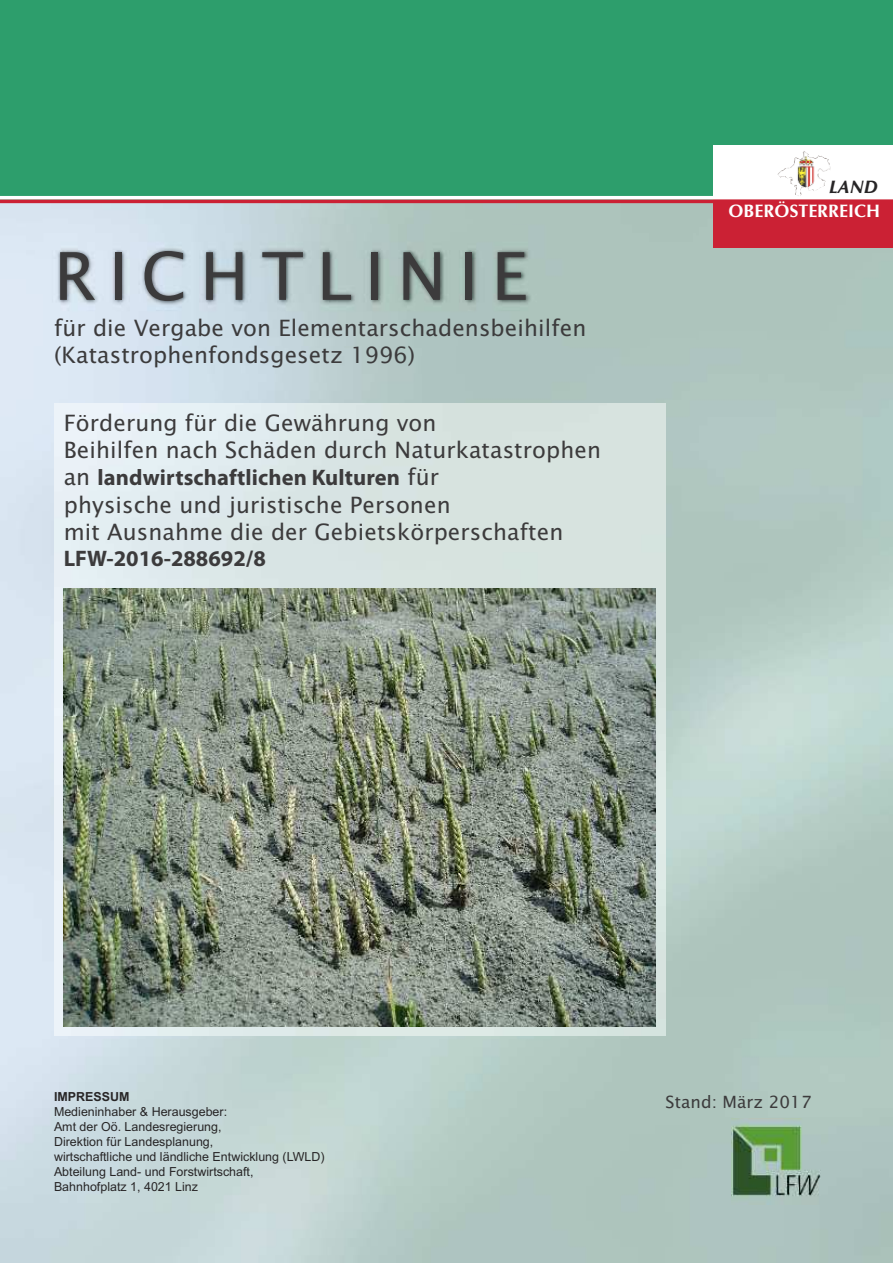
<style>
.page{position:relative;width:893px;height:1263px;background:#fff}
.page>*{position:absolute;margin:0;border:0;box-sizing:border-box;transform-origin:0 0}
.t1{font:66px "Lucida Sans Unicode";letter-spacing:.2em;color:#3c3b3c}
.t2{font:22.5px/27px "Lucida Sans Unicode";letter-spacing:.005em;color:#3c3b3c}
.t3{font:700 22.5px "Myriad Pro";letter-spacing:.005em;color:#3c3b3c}
.t4{font:700 18px "Cg Omega";color:#fff}
.t5{font:italic 700 18px "Cg Omega";color:#272526}
.t6{font:16.8px "Lucida Sans Unicode";letter-spacing:.005em;color:#3c3b3c}
.t7{font:12.45px/15px "Arial Euro Normal";color:#272526}
.t8{font:700 12.45px "Arial";color:#272526}
.s1{font-family:"Lucida Sans Unicode";font-weight:400}
</style>
<div class="page">
<div style="left:0;top:0;width:893px;height:200px;background:#2d9e6c"></div>
<div style="left:713px;top:196px;width:180px;height:52px;background:#cb2134"></div>
<div style="left:713px;top:145px;width:180px;height:52px;background:#fff"></div>
<svg style="left:0;top:199px;width:893px;height:4px;fill:#cb2134"></svg>
<hr style="left:0;top:196px;width:893px;height:3px;background:#fff">
<img style="left:794px;top:151px;width:37px;height:45px">
<img style="left:27px;top:224px;width:669px;height:122px">
<img style="left:731px;top:1118px;width:89px;height:86px">
<img style="left:54px;top:404px;width:612px;height:632px">
<img style="left:64px;top:588px;width:592px;height:439px">
<h1 class="t1" style="left:54px;top:238px;width:475px">RICHTLINIE</h1>
<p class="t2" style="left:54px;top:315px;width:534px">für die Vergabe von Elementarschadensbeihilfen (Katastrophenfondsgesetz 1996)</p>
<p class="t2" style="left:64px;top:410px;width:539px">Förderung für die Gewährung von<br>Beihilfen nach Schäden durch Naturkatastrophen</p>
<p class="t3" style="left:64px;top:469px;width:377px"><span class="s1">an</span> landwirtschaftlichen Kulturen <span class="s1">für</span></p>
<p class="t2" style="left:64px;top:491px;width:501px">physische und juristische Personen<br>mit Ausnahme die der Gebietskörperschaften</p>
<p class="t3" style="left:64px;top:550px;width:204px">LFW-2016-288692/8</p>
<p class="t5" style="left:829px;top:177px;width:51px">LAND</p>
<p class="t4" style="left:729px;top:201px;width:153px">OBERÖSTERREICH</p>
<p class="t8" style="left:54px;top:1090px;width:77px">IMPRESSUM</p>
<p class="t7" style="left:54px;top:1104px;width:272px">Medieninhaber &amp; Herausgeber:<br>Amt der Oö. Landesregierung,<br>Direktion für Landesplanung,<br>wirtschaftliche und ländliche Entwicklung (LWLD)<br>Abteilung Land- und Forstwirtschaft, Bahnhofplatz 1, 4021 Linz</p>
<p class="t6" style="left:666px;top:1092px;width:148px">Stand: März 2017</p>
</div>
